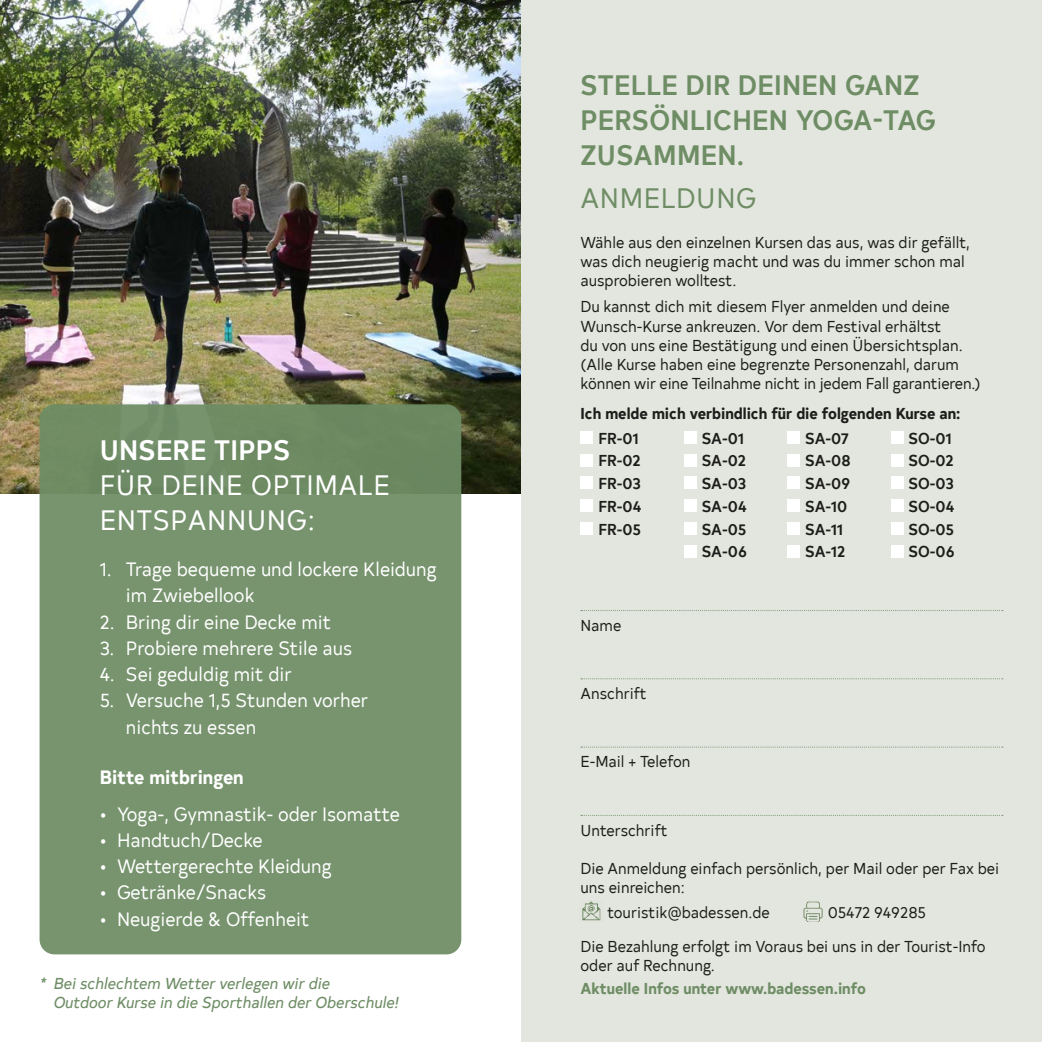
<style>
.page{position:relative;width:1042px;height:1042px;background:#fff}
.page>*{position:absolute;margin:0;border:0;box-sizing:border-box;transform-origin:0 0}
.t1{font:500 28px/35px "Typold Condensed";letter-spacing:.01em;color:#6e8d65}
.t2{font:28px/35px "Typold Condensed";letter-spacing:.02em;color:#fff}
.t3{font:500 28px "Typold Condensed";letter-spacing:.01em;color:#fff}
.t4{font:28px "Typold Condensed";letter-spacing:.02em;color:#6e8d65}
.t5{font:19.25px/26.2px "Typold Condensed";color:#fff}
.t6{font:700 19.25px "Typold Condensed";color:#fff}
.t7{font:15.75px/19.2px "Typold Condensed";color:#1d1d1b}
.t8{font:500 15.75px/22.8px "Typold Condensed";letter-spacing:-.005em;color:#1d1d1b}
.t9{font:italic 15.75px/19.2px "Typold Condensed";color:#6e8d65}
.t10{font:700 15.75px "Typold Condensed";color:#1d1d1b}
.t11{font:700 15.75px "Typold Condensed";color:#6e8d65}
</style>
<div class="page">
<img style="left:0;top:0;width:521px;height:494px">
<div style="left:40px;top:404px;width:421px;height:550px;background:linear-gradient(to right,#76936d,#75926c);border-radius:15px"></div>
<div style="left:521px;top:0;width:521px;height:1042px;background:#e3e6de"></div>
<svg style="left:581px;top:610px;width:422px;height:1px"></svg>
<svg style="left:581px;top:678px;width:422px;height:1px"></svg>
<svg style="left:581px;top:746px;width:422px;height:1px"></svg>
<svg style="left:581px;top:815px;width:422px;height:1px"></svg>
<div style="left:580px;top:431px;width:13px;height:13px;background:#fff"></div>
<div style="left:580px;top:454px;width:13px;height:12px;background:#fff"></div>
<div style="left:580px;top:476px;width:13px;height:13px;background:#fff"></div>
<div style="left:580px;top:499px;width:13px;height:13px;background:#fff"></div>
<div style="left:580px;top:522px;width:13px;height:13px;background:#fff"></div>
<div style="left:684px;top:431px;width:13px;height:13px;background:#fff"></div>
<div style="left:684px;top:454px;width:13px;height:12px;background:#fff"></div>
<div style="left:684px;top:476px;width:13px;height:13px;background:#fff"></div>
<div style="left:684px;top:499px;width:13px;height:13px;background:#fff"></div>
<div style="left:684px;top:522px;width:13px;height:13px;background:#fff"></div>
<div style="left:684px;top:544px;width:13px;height:13px;background:#fff"></div>
<div style="left:787px;top:431px;width:13px;height:13px;background:#fff"></div>
<div style="left:787px;top:454px;width:13px;height:12px;background:#fff"></div>
<div style="left:787px;top:476px;width:13px;height:13px;background:#fff"></div>
<div style="left:787px;top:499px;width:13px;height:13px;background:#fff"></div>
<div style="left:787px;top:522px;width:13px;height:13px;background:#fff"></div>
<div style="left:787px;top:544px;width:13px;height:13px;background:#fff"></div>
<div style="left:890px;top:431px;width:13px;height:13px;background:#fff"></div>
<div style="left:890px;top:454px;width:13px;height:12px;background:#fff"></div>
<div style="left:890px;top:476px;width:13px;height:13px;background:#fff"></div>
<div style="left:890px;top:499px;width:13px;height:13px;background:#fff"></div>
<div style="left:890px;top:522px;width:13px;height:13px;background:#fff"></div>
<div style="left:890px;top:544px;width:13px;height:13px;background:#fff"></div>
<img style="left:582px;top:901px;width:19px;height:20px">
<img style="left:803px;top:901px;width:20px;height:20px">
<h1 class="t3" style="left:100px;top:428px;width:192px">UNSERE TIPPS</h1>
<h1 class="t2" style="left:100px;top:465px;width:291px">FÜR DEINE OPTIMALE<br>ENTSPANNUNG:</h1>
<p class="t5" style="left:126px;top:555px;width:312px;text-indent:-26px">1. Trage bequeme und lockere Kleidung im Zwiebellook</p>
<p class="t5" style="left:100px;top:607px;width:233px">2. Bring dir eine Decke mit</p>
<p class="t5" style="left:100px;top:633px;width:254px">3. Probiere mehrere Stile aus</p>
<p class="t5" style="left:100px;top:660px;width:194px">4. Sei geduldig mit dir</p>
<p class="t5" style="left:126px;top:686px;width:244px;text-indent:-26px">5. Versuche 1,5 Stunden vorher nichts zu essen</p>
<p class="t6" style="left:100px;top:762px;width:145px">Bitte mitbringen</p>
<p class="t5" style="left:100px;top:799px;width:302px">• Yoga-, Gymnastik- oder Isomatte</p>
<p class="t5" style="left:100px;top:825px;width:165px">• Handtuch/Decke</p>
<p class="t5" style="left:100px;top:852px;width:233px">• Wettergerechte Kleidung</p>
<p class="t5" style="left:100px;top:878px;width:168px">• Getränke/Snacks</p>
<p class="t5" style="left:100px;top:904px;width:211px">• Neugierde &amp; Offenheit</p>
<p class="t9" style="left:54px;top:972px;width:347px;text-indent:-14px">* Bei schlechtem Wetter verlegen wir die<br>Outdoor Kurse in die Sporthallen der Oberschule!</p>
<h1 class="t1" style="left:580px;top:65px;width:357px">STELLE DIR DEINEN GANZ<br>PERSÖNLICHEN YOGA-TAG<br>ZUSAMMEN.</h1>
<h1 class="t4" style="left:580px;top:176px;width:177px">ANMELDUNG</h1>
<p class="t7" style="left:580px;top:231px;width:391px">Wähle aus den einzelnen Kursen das aus, was dir gefällt, was dich neugierig macht und was du immer schon mal ausprobieren wolltest.</p>
<p class="t7" style="left:580px;top:296px;width:402px">Du kannst dich mit diesem Flyer anmelden und deine Wunsch-Kurse ankreuzen. Vor dem Festival erhältst<br>du von uns eine Bestätigung und einen Übersichtsplan. (Alle Kurse haben eine begrenzte Personenzahl, darum können wir eine Teilnahme nicht in jedem Fall garantieren.)</p>
<p class="t10" style="left:580px;top:400px;width:381px">Ich melde mich verbindlich für die folgenden Kurse an:</p>
<p class="t8" style="left:598px;top:425px;width:45px">FR-01<br>FR-02<br>FR-03<br>FR-04<br>FR-05</p>
<p class="t8" style="left:702px;top:425px;width:47px">SA-01<br>SA-02<br>SA-03<br>SA-04<br>SA-05<br>SA-06</p>
<p class="t8" style="left:805px;top:425px;width:47px">SA-07<br>SA-08<br>SA-09<br>SA-10<br>SA-11<br>SA-12</p>
<p class="t8" style="left:908px;top:425px;width:48px">SO-01<br>SO-02<br>SO-03<br>SO-04<br>SO-05<br>SO-06</p>
<p class="t7" style="left:580px;top:614px;width:42px">Name</p>
<p class="t7" style="left:580px;top:683px;width:68px">Anschrift</p>
<p class="t7" style="left:580px;top:751px;width:111px">E-Mail + Telefon</p>
<p class="t7" style="left:580px;top:819px;width:89px">Unterschrift</p>
<p class="t7" style="left:580px;top:858px;width:420px">Die Anmeldung einfach persönlich, per Mail oder per Fax bei uns einreichen:</p>
<p class="t7" style="left:607px;top:901px;width:164px">touristik@badessen.de</p>
<p class="t7" style="left:580px;top:894px;width:407px;line-height:34.1px;text-indent:247px">05472 949285<br>Die Bezahlung erfolgt im Voraus bei uns in der Tourist-Info</p>
<p class="t7" style="left:580px;top:954px;width:136px">oder auf Rechnung.</p>
<p class="t11" style="left:580px;top:975px;width:287px">Aktuelle Infos unter www.badessen.info</p>
</div>
